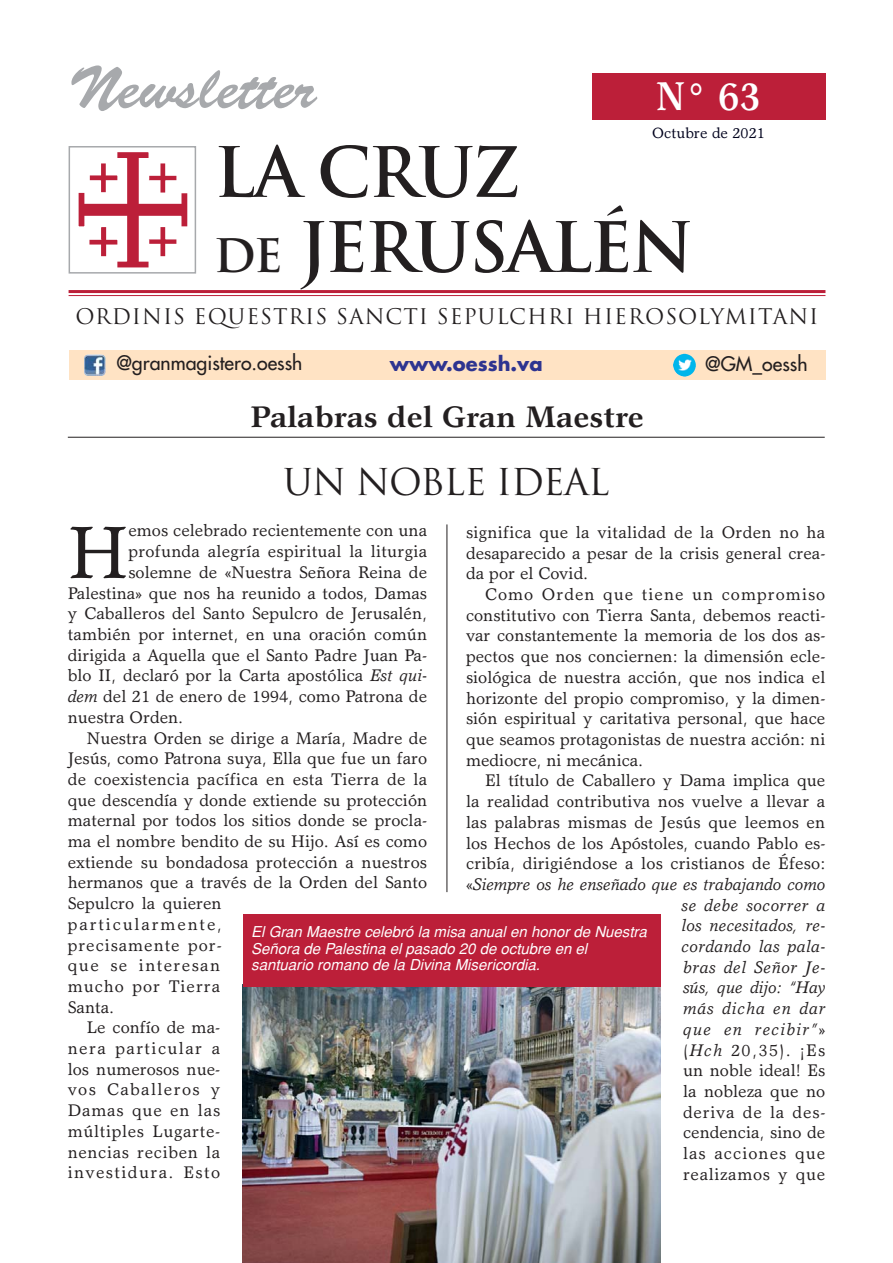
<style>
.page{position:relative;width:893px;height:1263px;background:#fff}
.page>*{position:absolute;margin:0;border:0;box-sizing:border-box;transform-origin:0 0}
.t1{font:74.55px "Garth Graphic";color:#231f20}
.t2{font:700 67.5px/75px "Trajan";letter-spacing:-.035em;color:#231f20}
.t3{font:60px "Brush Script";color:#a7a9ac}
.t4{font:700 40.5px "Garth Graphic";color:#fff;scale:.87 1}
.t5{font:36px "Trajan";letter-spacing:-.025em;color:#231f20}
.t6{font:700 30px "Garth Graphic";color:#231f20}
.t7{font:21px "Trajan";letter-spacing:.045em;color:#231f20}
.t8{font:19.5px "Futura";color:#231f20}
.t9{font:700 19.5px "Futura";color:#2e3490}
.t10{font:16.95px/20.7px "Garth Graphic";color:#231f20;text-align:justify}
.t11{font:16.95px "Garth Graphic";letter-spacing:.08em;color:#231f20}
.t12{font:16.95px "Garth Graphic";letter-spacing:.04em;color:#231f20}
.t13{font:16.95px "Garth Graphic";letter-spacing:.055em;color:#231f20}
.t14{font:16.95px "Garth Graphic";letter-spacing:.11em;color:#231f20}
.t15{font:16.95px "Garth Graphic";letter-spacing:.045em;color:#231f20}
.t16{font:italic 15px/16.5px "Helvetica";color:#fff}
.t17{font:15px "Garth Graphic";color:#00021d}
.s1{font-size:45px}
.s2{font-style:italic}
</style>
<div class="page">
<div style="left:69px;top:350px;width:756px;height:30px;background:#ffe3c4"></div>
<img style="left:673px;top:354px;width:23px;height:23px">
<img style="left:84px;top:355px;width:21px;height:21px;border-radius:4px">
<div style="left:592px;top:73px;width:233px;height:47px;background:#bc1f39"></div>
<hr style="left:69px;top:290px;width:756px;height:3px;background:#bc1f39">
<hr style="left:69px;top:295px;width:756px;height:1px;background:#bc1f39">
<img style="left:78px;top:152px;width:110px;height:116px">
<div style="left:69px;top:146px;width:127px;height:128px;border:2px solid #a7a9ac"></div>
<hr style="left:68px;top:437px;width:757px;height:1px;background:#231f20">
<hr style="left:447px;top:524px;width:1px;height:368px;background:#231f20">
<img style="left:243px;top:986px;width:417px;height:277px">
<div style="left:243px;top:914px;width:417px;height:72px;background:#bc1f39"></div>
<h3 class="t3" style="left:69px;top:71px;width:249px">Newsletter</h3>
<h3 class="t4" style="left:656px;top:81px;width:122px">N° 63</h3>
<p class="t17" style="left:652px;top:127px;width:114px">Octubre de 2021</p>
<h2 class="t2" style="left:214px;top:136px;width:481px">LA CRUZ<br><span class="s1">DE</span> JERUSALÉN</h2>
<p class="t7" style="left:76px;top:305px;width:744px">ORDINIS EQUESTRIS SANCTI SEPULCHRI HIEROSOLYMITANI</p>
<p class="t8" style="left:116px;top:353px;width:188px">@granmagistero.oessh</p>
<p class="t9" style="left:390px;top:355px;width:154px">www.oessh.va</p>
<p class="t8" style="left:705px;top:354px;width:104px">@GM_oessh</p>
<h3 class="t6" style="left:250px;top:405px;width:395px">Palabras del Gran Maestre</h3>
<h3 class="t5" style="left:283px;top:461px;width:328px">UN NOBLE IDEAL</h3>
<p class="t10" style="left:466px;top:524px;width:361px">significa que la vitalidad de la Orden no ha desaparecido a pesar de la crisis general crea&shy;da por el Covid.</p>
<p class="t10" style="left:466px;top:586px;width:361px;text-indent:19px">Como Orden que tiene un compromiso constitutivo con Tierra Santa, debemos reacti&shy;var constantemente la memoria de los dos as&shy;pectos que nos conciernen: la dimensión ecle&shy;siológica de nuestra acción, que nos indica el horizonte del propio compromiso, y la dimen&shy;sión espiritual y caritativa personal, que hace que seamos protagonistas de nuestra acción: ni mediocre, ni mecánica.</p>
<p class="t10" style="left:466px;top:772px;width:361px;text-align:right">El título de Caballero y Dama implica que<br>la realidad contributiva nos vuelve a llevar a las palabras mismas de Jesús que leemos en los Hechos de los Apóstoles, cuando Pablo es&shy;cribía, dirigiéndose a los cristianos de Éfeso: «<span class="s2">Siempre os he enseñado que es trabajando como se debe socorrer a<br>los necesitados, re-<br>cordando las pala-<br>bras del Señor Je-<br>sús, que dijo: “Hay<br>más dicha en dar<br>que en recibir”</span>»<br>(<span class="s2">Hch</span> 20,35). ¡Es<br>un noble ideal! Es<br>la nobleza que no<br>deriva de la des-<br>cendencia, sino de<br>las acciones que<br>realizamos y que</p>
<h1 class="t1" style="left:68px;top:524px;width:62px">H</h1>
<p class="t10" style="left:128px;top:522px;width:300px">emos celebrado recientemente con una</p>
<p class="t10" style="left:128px;top:543px;width:300px">profunda alegría espiritual la liturgia</p>
<p class="t10" style="left:128px;top:563px;width:300px">solemne de «Nuestra Señora Reina de</p>
<p class="t10" style="left:68px;top:584px;width:361px">Palestina» que nos ha reunido a todos, Damas</p>
<p class="t10" style="left:68px;top:605px;width:361px">y Caballeros del Santo Sepulcro de Jerusalén,</p>
<p class="t10" style="left:68px;top:626px;width:361px">también por internet, en una oración común</p>
<p class="t10" style="left:68px;top:646px;width:361px">dirigida a Aquella que el Santo Padre Juan Pa-</p>
<p class="t10" style="left:68px;top:667px;width:361px">blo II, declaró por la Carta apostólica <span class="s2">Est qui-</span></p>
<p class="t10" style="left:68px;top:688px;width:361px"><span class="s2">dem</span> del 21 de enero de 1994, como Patrona de</p>
<p class="t10" style="left:68px;top:708px;width:117px">nuestra Orden.</p>
<p class="t10" style="left:87px;top:729px;width:342px">Nuestra Orden se dirige a María, Madre de</p>
<p class="t10" style="left:68px;top:750px;width:361px">Jesús, como Patrona suya, Ella que fue un faro</p>
<p class="t10" style="left:68px;top:770px;width:361px">de coexistencia pacífica en esta Tierra de la</p>
<p class="t10" style="left:68px;top:791px;width:361px">que descendía y donde extiende su protección</p>
<p class="t10" style="left:68px;top:812px;width:361px">maternal por todos los sitios donde se procla-</p>
<p class="t10" style="left:68px;top:833px;width:361px">ma el nombre bendito de su Hijo. Así es como</p>
<p class="t10" style="left:68px;top:853px;width:361px">extiende su bondadosa protección a nuestros</p>
<p class="t10" style="left:68px;top:874px;width:361px">hermanos que a través de la Orden del Santo</p>
<p class="t10" style="left:68px;top:895px;width:155px">Sepulcro la quieren</p>
<p class="t14" style="left:68px;top:918px;width:155px">particularmente,</p>
<p class="t13" style="left:68px;top:938px;width:155px">precisamente por-</p>
<p class="t11" style="left:68px;top:959px;width:154px">que se interesan</p>
<p class="t13" style="left:68px;top:980px;width:154px">mucho por Tierra</p>
<p class="t10" style="left:68px;top:998px;width:48px">Santa.</p>
<p class="t10" style="left:87px;top:1019px;width:135px">Le confío de ma-</p>
<p class="t11" style="left:68px;top:1042px;width:154px">nera particular a</p>
<p class="t10" style="left:68px;top:1060px;width:154px">los numerosos nue-</p>
<p class="t11" style="left:68px;top:1083px;width:154px">vos Caballeros y</p>
<p class="t15" style="left:68px;top:1104px;width:154px">Damas que en las</p>
<p class="t12" style="left:68px;top:1125px;width:154px">múltiples Lugarte-</p>
<p class="t12" style="left:68px;top:1145px;width:154px">nencias reciben la</p>
<p class="t11" style="left:68px;top:1166px;width:154px">investidura. Esto</p>
<p class="t16" style="left:251px;top:925px;width:400px">El Gran Maestre celebró la misa anual en honor de Nuestra<br>Señora de Palestina el pasado 20 de octubre en el santuario romano de la Divina Misericordia.</p>
</div>
